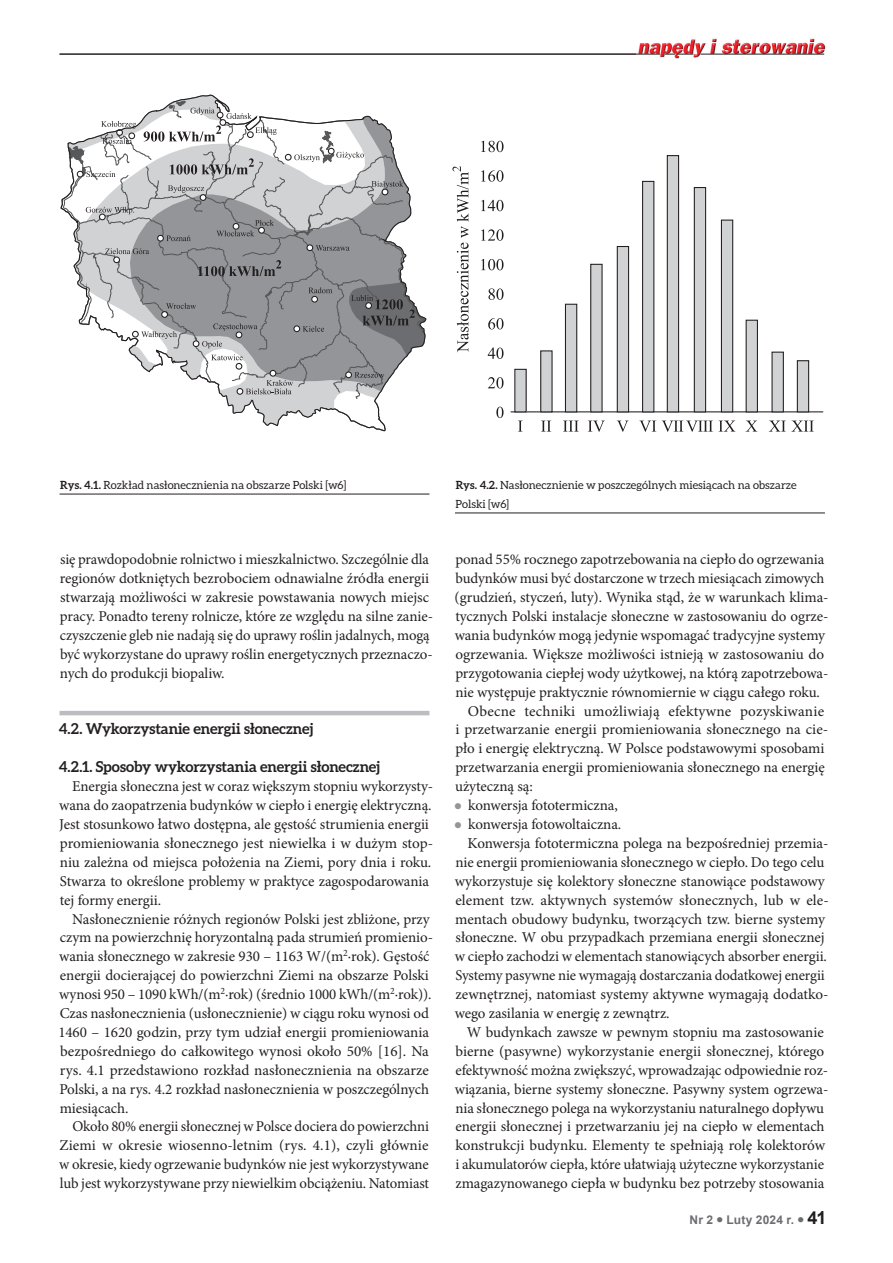
<style>
.page{position:relative;width:893px;height:1263px;background:#fff}
.page>*{position:absolute;margin:0;border:0;box-sizing:border-box;transform-origin:0 0}
.t1{font:15px/18.9px "Minion Pro";letter-spacing:-.005em;color:#231f20}
.t2{font:700 15px "Aleo";letter-spacing:-.005em;color:#231f20}
.t3{font:15px "Minion Pro";letter-spacing:.015em;color:#231f20}
.t4{font:700 12px "Arial";letter-spacing:.02em;color:#6c6d70}
.t5{font:11.25px/18.9px "Aleo";letter-spacing:.005em;color:#231f20}
.s1{font-weight:700}
.s2{font-size:18px;color:#231f20}
</style>
<div class="page">
<img style="left:636px;top:38px;width:190px;height:21px">
<hr style="left:60px;top:54px;width:600px;height:1px;background:#231f20">
<svg style="left:665px;top:54px;width:28px;height:1px"></svg>
<hr style="left:700px;top:54px;width:124px;height:1px;background:#231f20">
<hr style="left:60px;top:711px;width:369px;height:4px;background:#bcbdc0">
<svg style="left:61px;top:199px;width:325px;height:233px"></svg>
<svg style="left:62px;top:94px;width:364px;height:300px"></svg>
<div style="left:219px;top:119px;width:7px;height:7px;border:1px solid #231f20;border-radius:50%"></div>
<svg style="left:452px;top:166px;width:17px;height:186px"></svg>
<svg style="left:481px;top:141px;width:22px;height:11px"></svg>
<svg style="left:481px;top:170px;width:22px;height:12px"></svg>
<svg style="left:481px;top:200px;width:22px;height:11px"></svg>
<svg style="left:481px;top:229px;width:22px;height:12px"></svg>
<svg style="left:481px;top:259px;width:22px;height:11px"></svg>
<svg style="left:488px;top:288px;width:15px;height:12px"></svg>
<svg style="left:488px;top:318px;width:15px;height:11px"></svg>
<svg style="left:488px;top:348px;width:15px;height:11px"></svg>
<svg style="left:488px;top:377px;width:15px;height:12px"></svg>
<svg style="left:496px;top:407px;width:7px;height:11px"></svg>
<svg style="left:518px;top:421px;width:5px;height:11px"></svg>
<hr style="left:511px;top:411px;width:312px;height:1px;background:#231f20">
<div style="left:515px;top:369px;width:11px;height:43px;background:#d1d2d4"></div>
<div style="left:514px;top:369px;width:13px;height:43px;border:1px solid #231f20"></div>
<svg style="left:541px;top:421px;width:10px;height:11px"></svg>
<div style="left:541px;top:351px;width:11px;height:61px;background:#d1d2d4"></div>
<div style="left:540px;top:350px;width:13px;height:62px;border:1px solid #231f20"></div>
<svg style="left:563px;top:421px;width:16px;height:11px"></svg>
<div style="left:565px;top:304px;width:12px;height:108px;background:#d1d2d4"></div>
<div style="left:565px;top:304px;width:12px;height:108px;border:1px solid #231f20"></div>
<svg style="left:588px;top:421px;width:16px;height:11px"></svg>
<div style="left:591px;top:264px;width:11px;height:148px;background:#d1d2d4"></div>
<div style="left:590px;top:264px;width:13px;height:148px;border:1px solid #231f20"></div>
<svg style="left:617px;top:421px;width:11px;height:11px"></svg>
<div style="left:617px;top:246px;width:12px;height:166px;background:#d1d2d4"></div>
<div style="left:617px;top:246px;width:12px;height:166px;border:1px solid #231f20"></div>
<svg style="left:640px;top:421px;width:16px;height:11px"></svg>
<div style="left:643px;top:181px;width:11px;height:231px;background:#d1d2d4"></div>
<div style="left:642px;top:181px;width:12px;height:231px;border:1px solid #231f20"></div>
<div style="left:667px;top:156px;width:12px;height:256px;background:#d1d2d4"></div>
<div style="left:667px;top:155px;width:12px;height:257px;border:1px solid #231f20"></div>
<div style="left:694px;top:188px;width:12px;height:224px;background:#d1d2d4"></div>
<div style="left:694px;top:187px;width:12px;height:225px;border:1px solid #231f20"></div>
<svg style="left:662px;top:421px;width:73px;height:11px"></svg>
<div style="left:721px;top:220px;width:12px;height:192px;background:#d1d2d4"></div>
<div style="left:721px;top:220px;width:12px;height:192px;border:1px solid #231f20"></div>
<svg style="left:746px;top:421px;width:11px;height:11px"></svg>
<div style="left:746px;top:320px;width:11px;height:92px;background:#d1d2d4"></div>
<div style="left:746px;top:320px;width:12px;height:92px;border:1px solid #231f20"></div>
<div style="left:772px;top:352px;width:11px;height:60px;background:#d1d2d4"></div>
<div style="left:771px;top:352px;width:13px;height:60px;border:1px solid #231f20"></div>
<svg style="left:769px;top:421px;width:45px;height:11px"></svg>
<div style="left:797px;top:361px;width:12px;height:51px;background:#d1d2d4"></div>
<div style="left:797px;top:360px;width:12px;height:52px;border:1px solid #231f20"></div>
<hr style="left:60px;top:494px;width:369px;height:1px;background:#231f20">
<hr style="left:455px;top:513px;width:370px;height:1px;background:#231f20">
<p class="t5" style="left:60px;top:475px;width:287px"><span class="s1">Rys. 4.1.</span> Rozkład nasłonecznienia na obszarze Polski [w6]</p>
<p class="t5" style="left:456px;top:475px;width:343px"><span class="s1">Rys. 4.2.</span> Nasłonecznienie w poszczególnych miesiącach na obszarze<br>Polski [w6]</p>
<p class="t1" style="left:60px;top:550px;width:375px">się prawdopodobnie rolnictwo i mieszkalnictwo. Szczególnie dla regionów dotkniętych bezrobociem odnawialne źródła energii stwarzają możliwości w zakresie powstawania nowych miejsc pracy. Ponadto tereny rolnicze, które ze względu na silne zanie&shy;czyszczenie gleb nie nadają się do uprawy roślin jadalnych, mogą być wykorzystane do uprawy roślin energetycznych przeznaczo&shy;nych do produkcji biopaliw.</p>
<p class="t2" style="left:59px;top:720px;width:256px">4.2. Wykorzystanie energii słonecznej</p>
<p class="t2" style="left:59px;top:758px;width:323px">4.2.1. Sposoby wykorzystania energii słonecznej</p>
<p class="t1" style="left:59px;top:777px;width:375px;text-indent:13px">Energia słoneczna jest w coraz większym stopniu wykorzysty&shy;wana do zaopatrzenia budynków w ciepło i energię elektryczną.<br>Jest stosunkowo łatwo dostępna, ale gęstość strumienia energii promieniowania słonecznego jest niewielka i w dużym stop&shy;niu zależna od miejsca położenia na Ziemi, pory dnia i roku.<br>Stwarza to określone problemy w praktyce zagospodarowania tej formy energii.</p>
<p class="t1" style="left:58px;top:909px;width:376px;text-indent:14px">Nasłonecznienie różnych regionów Polski jest zbliżone, przy czym na powierzchnię horyzontalną pada strumień promienio&shy;wania słonecznego w zakresie 930 – 1163 W/(m<sup>2</sup>∙rok). Gęstość energii docierającej do powierzchni Ziemi na obszarze Polski wynosi 950 – 1090 kWh/(m<sup>2</sup>·rok) (średnio 1000 kWh/(m<sup>2</sup>·rok)).<br>Czas nasłonecznienia (usłonecznienie) w ciągu roku wynosi od 1460 – 1620 godzin, przy tym udział energii promieniowania bezpośredniego do całkowitego wynosi około 50% [16]. Na rys. 4.1 przedstawiono rozkład nasłonecznienia na obszarze Polski, a na rys. 4.2 rozkład nasłonecznienia w poszczególnych miesiącach.</p>
<p class="t1" style="left:59px;top:1117px;width:371px;text-align:justify;text-indent:13px">Około 80% energii słonecznej w Polsce dociera do powierzchni Ziemi w okresie wiosenno-letnim (rys. 4.1), czyli głównie w okresie, kiedy ogrzewanie budynków nie jest wykorzystywane lub jest wykorzystywane przy niewielkim obciążeniu. Natomiast</p>
<p class="t1" style="left:455px;top:550px;width:370px">ponad 55% rocznego zapotrzebowania na ciepło do ogrzewania</p>
<p class="t1" style="left:455px;top:569px;width:370px">budynków musi być dostarczone w trzech miesiącach zimowych</p>
<p class="t1" style="left:455px;top:588px;width:375px">(grudzień, styczeń, luty). Wynika stąd, że w warunkach klima-</p>
<p class="t1" style="left:455px;top:607px;width:375px">tycznych Polski instalacje słoneczne w zastosowaniu do ogrze-</p>
<p class="t1" style="left:455px;top:626px;width:372px">wania budynków mogą jedynie wspomagać tradycyjne systemy</p>
<p class="t1" style="left:455px;top:645px;width:370px">ogrzewania. Większe możliwości istnieją w zastosowaniu do</p>
<p class="t1" style="left:455px;top:664px;width:375px">przygotowania ciepłej wody użytkowej, na którą zapotrzebowa-</p>
<p class="t1" style="left:455px;top:682px;width:366px">nie występuje praktycznie równomiernie w ciągu całego roku.</p>
<p class="t3" style="left:468px;top:701px;width:358px">Obecne techniki umożliwiają efektywne pozyskiwanie</p>
<p class="t1" style="left:455px;top:720px;width:374px">i przetwarzanie energii promieniowania słonecznego na cie-</p>
<p class="t1" style="left:455px;top:739px;width:371px">pło i energię elektryczną. W Polsce podstawowymi sposobami</p>
<p class="t1" style="left:455px;top:758px;width:371px">przetwarzania energii promieniowania słonecznego na energię</p>
<p class="t1" style="left:455px;top:777px;width:79px">użyteczną są:</p>
<p class="t1" style="left:468px;top:796px;width:151px">konwersja fototermiczna,</p>
<p class="t1" style="left:468px;top:815px;width:155px">konwersja fotowoltaiczna.</p>
<p class="t1" style="left:468px;top:834px;width:362px">Konwersja fototermiczna polega na bezpośredniej przemia-</p>
<p class="t1" style="left:455px;top:853px;width:371px">nie energii promieniowania słonecznego w ciepło. Do tego celu</p>
<p class="t1" style="left:455px;top:871px;width:372px">wykorzystuje się kolektory słoneczne stanowiące podstawowy</p>
<p class="t1" style="left:455px;top:890px;width:375px">element tzw. aktywnych systemów słonecznych, lub w ele-</p>
<p class="t1" style="left:455px;top:909px;width:371px">mentach obudowy budynku, tworzących tzw. bierne systemy</p>
<p class="t1" style="left:456px;top:928px;width:371px">słoneczne. W obu przypadkach przemiana energii słonecznej</p>
<p class="t1" style="left:455px;top:947px;width:374px">w ciepło zachodzi w elementach stanowiących absorber energii.</p>
<p class="t1" style="left:455px;top:966px;width:371px">Systemy pasywne nie wymagają dostarczania dodatkowej energii</p>
<p class="t1" style="left:455px;top:985px;width:374px">zewnętrznej, natomiast systemy aktywne wymagają dodatko-</p>
<p class="t1" style="left:455px;top:1004px;width:216px">wego zasilania w energię z zewnątrz.</p>
<p class="t1" style="left:467px;top:1023px;width:359px">W budynkach zawsze w pewnym stopniu ma zastosowanie</p>
<p class="t1" style="left:455px;top:1042px;width:370px">bierne (pasywne) wykorzystanie energii słonecznej, którego</p>
<p class="t1" style="left:455px;top:1060px;width:374px">efektywność można zwiększyć, wprowadzając odpowiednie roz-</p>
<p class="t1" style="left:455px;top:1079px;width:375px">wiązania, bierne systemy słoneczne. Pasywny system ogrzewa-</p>
<p class="t1" style="left:455px;top:1098px;width:370px">nia słonecznego polega na wykorzystaniu naturalnego dopływu</p>
<p class="t1" style="left:455px;top:1117px;width:371px">energii słonecznej i przetwarzaniu jej na ciepło w elementach</p>
<p class="t1" style="left:455px;top:1136px;width:371px">konstrukcji budynku. Elementy te spełniają rolę kolektorów</p>
<p class="t1" style="left:455px;top:1155px;width:370px">i akumulatorów ciepła, które ułatwiają użyteczne wykorzystanie</p>
<p class="t1" style="left:455px;top:1174px;width:370px">zmagazynowanego ciepła w budynku bez potrzeby stosowania</p>
<p class="t4" style="left:690px;top:1211px;width:139px">Nr 2 ● Luty 2024 r. ● <span class="s2">41</span></p>
</div>
